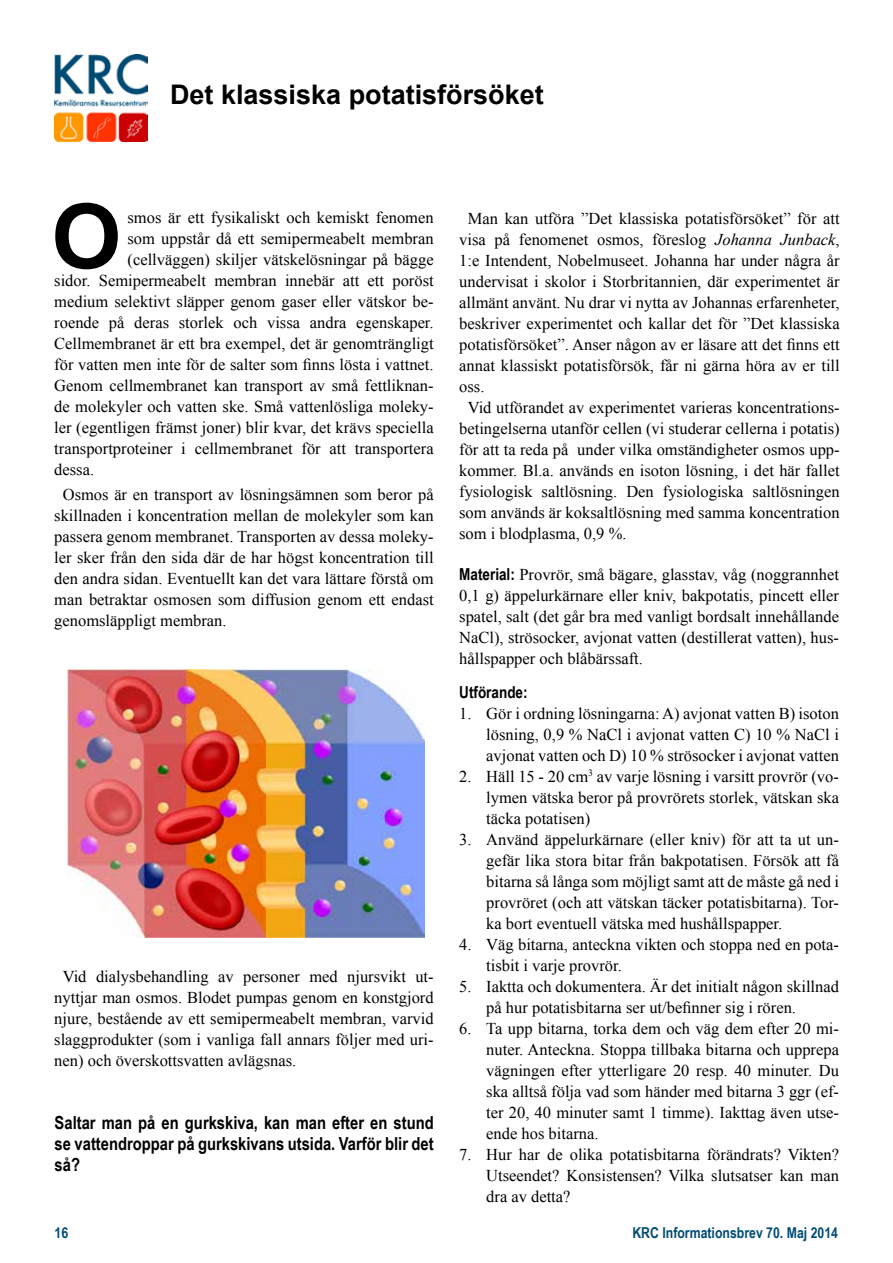
<style>
.page{position:relative;width:893px;height:1263px;background:#fff}
.page>*{position:absolute;margin:0;border:0;box-sizing:border-box;transform-origin:0 0}
.t1{font:700 90px "Arial";color:#000}
.t2{font:700 27px "Arial";color:#000}
.t3{font:700 18px/21px "Arial Narrow";color:#000;text-align:justify}
.t4{font:16.5px/21px "Times New Roman";color:#000;text-align:justify}
.t5{font:700 16.5px "Arial Narrow";color:#000}
.t6{font:700 15px "Arial Narrow";color:#004c73}
.s1{font-style:italic}
.s2{font-family:"Arial Narrow";font-weight:700}
</style>
<div class="page">
<img style="left:54px;top:54px;width:93px;height:87px">
<img style="left:68px;top:669px;width:357px;height:269px">
<h2 class="t2" style="left:170px;top:76px;width:375px">Det klassiska potatisförsöket</h2>
<h1 class="t1" style="left:51px;top:177px;width:72px">O</h1>
<p class="t4" style="left:468px;top:207px;width:373px">Man kan utföra ”Det klassiska potatisförsöket” för att</p>
<p class="t4" style="left:128px;top:206px;width:308px">smos är ett fysikaliskt och kemiskt fenomen</p>
<p class="t4" style="left:128px;top:227px;width:308px">som uppstår då ett semipermeabelt membran</p>
<p class="t4" style="left:128px;top:248px;width:308px">(cellväggen) skiljer vätskelösningar på bägge</p>
<p class="t4" style="left:54px;top:269px;width:381px">sidor. Semipermeabelt membran innebär att ett poröst</p>
<p class="t4" style="left:54px;top:290px;width:381px">medium selektivt släpper genom gaser eller vätskor be-</p>
<p class="t4" style="left:54px;top:311px;width:381px">roende på deras storlek och vissa andra egenskaper.</p>
<p class="t4" style="left:54px;top:332px;width:381px">Cellmembranet är ett bra exempel, det är genomträngligt</p>
<p class="t4" style="left:54px;top:353px;width:381px">för vatten men inte för de salter som finns lösta i vattnet.</p>
<p class="t4" style="left:54px;top:374px;width:381px">Genom cellmembranet kan transport av små fettliknan-</p>
<p class="t4" style="left:54px;top:395px;width:381px">de molekyler och vatten ske. Små vattenlösliga moleky-</p>
<p class="t4" style="left:54px;top:416px;width:381px">ler (egentligen främst joner) blir kvar, det krävs speciella</p>
<p class="t4" style="left:54px;top:437px;width:381px">transportproteiner i cellmembranet för att transportera</p>
<p class="t4" style="left:54px;top:458px;width:41px">dessa.</p>
<p class="t4" style="left:54px;top:484px;width:381px;text-indent:8px">Osmos är en transport av lösningsämnen som beror på skillnaden i koncentration mellan de molekyler som kan passera genom membranet. Transporten av dessa moleky&shy;ler sker från den sida där de har högst koncentration till den andra sidan. Eventuellt kan det vara lättare förstå om man betraktar osmosen som diffusion genom ett endast genomsläppligt membran.</p>
<p class="t4" style="left:459px;top:228px;width:382px">visa på fenomenet osmos, föreslog <span class="s1">Johanna Junback</span>,</p>
<p class="t4" style="left:459px;top:249px;width:382px">1:e Intendent, Nobelmuseet. Johanna har under några år</p>
<p class="t4" style="left:459px;top:270px;width:382px">undervisat i skolor i Storbritannien, där experimentet är</p>
<p class="t4" style="left:459px;top:291px;width:382px">allmänt använt. Nu drar vi nytta av Johannas erfarenheter,</p>
<p class="t4" style="left:459px;top:312px;width:382px">beskriver experimentet och kallar det för ”Det klassiska</p>
<p class="t4" style="left:459px;top:333px;width:382px">potatisförsöket”. Anser någon av er läsare att det finns ett</p>
<p class="t4" style="left:459px;top:354px;width:382px">annat klassiskt potatisförsök, får ni gärna höra av er till</p>
<p class="t4" style="left:459px;top:375px;width:27px">oss.</p>
<p class="t4" style="left:468px;top:396px;width:373px">Vid utförandet av experimentet varieras koncentrations-</p>
<p class="t4" style="left:459px;top:417px;width:382px">betingelserna utanför cellen (vi studerar cellerna i potatis)</p>
<p class="t4" style="left:459px;top:438px;width:382px">för att ta reda på under vilka omständigheter osmos upp-</p>
<p class="t4" style="left:459px;top:459px;width:382px">kommer. Bl.a. används en isoton lösning, i det här fallet</p>
<p class="t4" style="left:459px;top:480px;width:382px">fysiologisk saltlösning. Den fysiologiska saltlösningen</p>
<p class="t4" style="left:459px;top:501px;width:382px">som används är koksaltlösning med samma koncentration</p>
<p class="t4" style="left:459px;top:522px;width:169px">som i blodplasma, 0,9 %.</p>
<p class="t4" style="left:459px;top:563px;width:381px"><span class="s2">Material:</span> Provrör, små bägare, glasstav, våg (noggrannhet 0,1 g) äppelurkärnare eller kniv, bakpotatis, pincett eller spatel, salt (det går bra med vanligt bordsalt innehållande NaCl), strösocker, avjonat vatten (destillerat vatten), hus&shy;hållspapper och blåbärssaft.</p>
<p class="t5" style="left:459px;top:680px;width:70px">Utförande:</p>
<p class="t4" style="left:486px;top:703px;width:354px;text-indent:-27px">1. Gör i ordning lösningarna: A) avjonat vatten B) isoton lösning, 0,9 % NaCl i avjonat vatten C) 10 % NaCl i avjonat vatten och D) 10 % strösocker i avjonat vatten</p>
<p class="t4" style="left:486px;top:766px;width:354px;text-indent:-27px">2. Häll 15 - 20 cm<sup>3</sup> av varje lösning i varsitt provrör (vo&shy;lymen vätska beror på provrörets storlek, vätskan ska täcka potatisen)</p>
<p class="t4" style="left:486px;top:829px;width:354px;text-indent:-27px">3. Använd äppelurkärnare (eller kniv) för att ta ut un&shy;gefär lika stora bitar från bakpotatisen. Försök att få bitarna så långa som möjligt samt att de måste gå ned i provröret (och att vätskan täcker potatisbitarna). Tor&shy;ka bort eventuell vätska med hushållspapper.</p>
<p class="t4" style="left:486px;top:934px;width:354px;text-indent:-27px">4. Väg bitarna, anteckna vikten och stoppa ned en pota&shy;tisbit i varje provrör.</p>
<p class="t4" style="left:486px;top:976px;width:354px;text-indent:-27px">5. Iaktta och dokumentera. Är det initialt någon skillnad på hur potatisbitarna ser ut/befinner sig i rören.</p>
<p class="t4" style="left:486px;top:1018px;width:354px;text-indent:-27px">6. Ta upp bitarna, torka dem och väg dem efter 20 mi&shy;nuter. Anteckna. Stoppa tillbaka bitarna och upprepa vägningen efter ytterligare 20 resp. 40 minuter. Du ska alltså följa vad som händer med bitarna 3 ggr (ef&shy;ter 20, 40 minuter samt 1 timme). Iakttag även utse&shy;ende hos bitarna.</p>
<p class="t4" style="left:486px;top:1144px;width:354px;text-indent:-27px">7. Hur har de olika potatisbitarna förändrats? Vikten?<br>Utseendet? Konsistensen? Vilka slutsatser kan man dra av detta?</p>
<p class="t4" style="left:54px;top:966px;width:381px;text-indent:8px">Vid dialysbehandling av personer med njursvikt ut&shy;nyttjar man osmos. Blodet pumpas genom en konstgjord njure, bestående av ett semipermeabelt membran, varvid slaggprodukter (som i vanliga fall annars följer med uri&shy;nen) och överskottsvatten avlägsnas.</p>
<p class="t3" style="left:55px;top:1111px;width:381px">Saltar man på en gurkskiva, kan man efter en stund se vattendroppar på gurkskivans utsida. Varför blir det så?</p>
<p class="t6" style="left:55px;top:1221px;width:15px">16</p>
<p class="t6" style="left:632px;top:1221px;width:207px">KRC Informationsbrev 70. Maj 2014</p>
</div>
